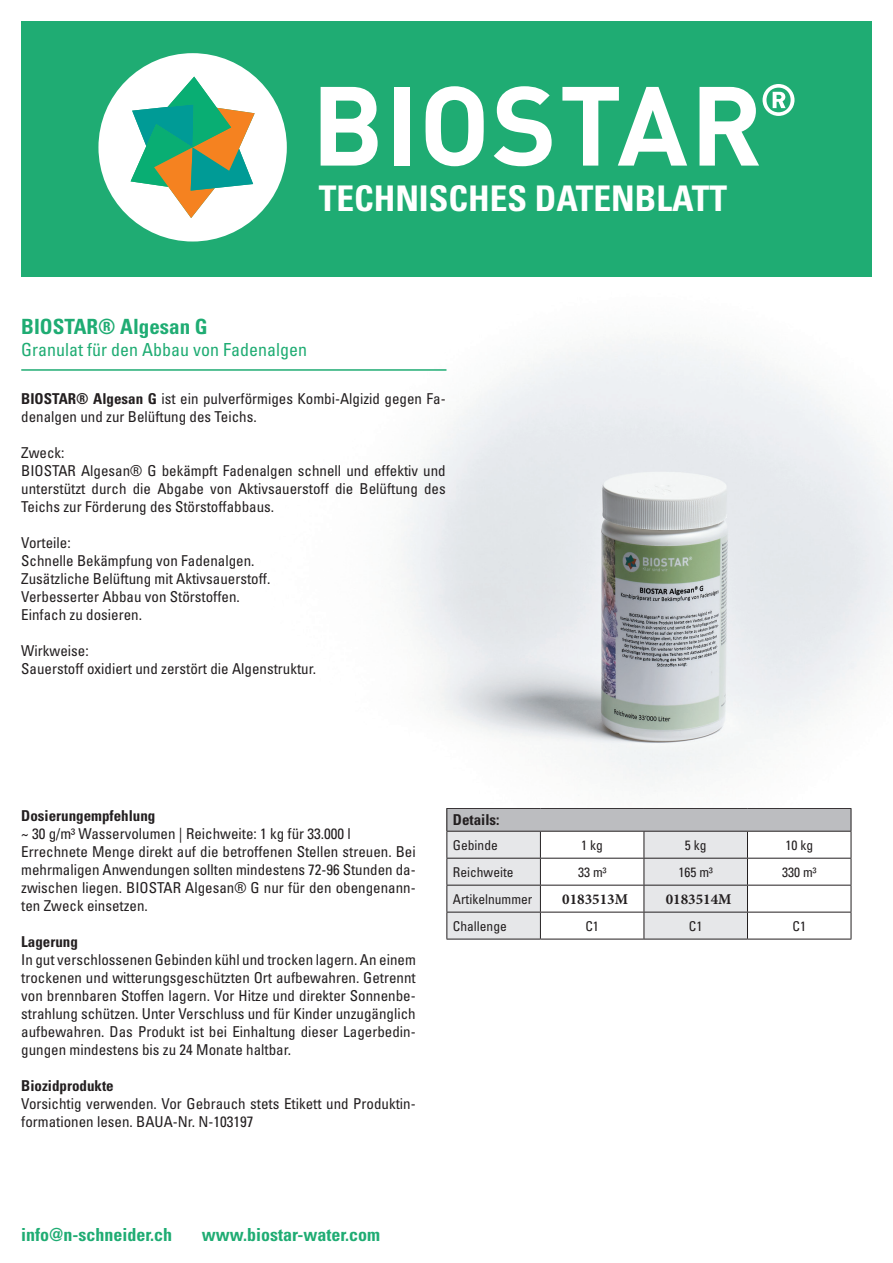
<style>
.page{position:relative;width:893px;height:1263px;background:#fff}
.page>*{position:absolute;margin:0;border:0;box-sizing:border-box;transform-origin:0 0}
.t1{font:700 condensed 35.4px "Univers LT Std";color:#fff}
.t2{font:700 condensed 21px "Univers LT Std";color:#1fac73}
.t3{font:700 condensed 18px "Univers LT Std";color:#1fac73}
.t4{font:condensed 18px "Univers LT Std";color:#1fac73}
.t5{font:condensed 15px/18px "Univers LT Std";color:#231f20}
.t6{font:condensed 15px/18px "Univers";color:#231f20}
.t7{font:700 condensed 15px "Univers LT Std";color:#231f20}
.t8{font:700 15px "Minion Pro";color:#231f20}
.t9{font:700 condensed 15px "Univers";color:#231f20}
.t10{font:condensed 13.5px "Univers LT Std";color:#231f20}
.s1{font-weight:700}
</style>
<div class="page">
<div style="left:447px;top:808px;width:404px;height:23px;background:#bcbdc0"></div>
<hr style="left:446px;top:808px;width:94px;height:1px;background:#231f20">
<hr style="left:540px;top:808px;width:104px;height:1px;background:#231f20">
<hr style="left:644px;top:808px;width:103px;height:1px;background:#231f20">
<hr style="left:747px;top:808px;width:104px;height:1px;background:#231f20">
<hr style="left:540px;top:831px;width:104px;height:1px;background:#231f20">
<hr style="left:540px;top:858px;width:104px;height:1px;background:#231f20">
<hr style="left:540px;top:885px;width:104px;height:1px;background:#231f20">
<hr style="left:540px;top:912px;width:104px;height:1px;background:#231f20">
<svg style="left:446px;top:809px;width:95px;height:130px"></svg>
<svg style="left:644px;top:809px;width:208px;height:130px"></svg>
<hr style="left:446px;top:939px;width:94px;height:1px;background:#231f20">
<hr style="left:540px;top:939px;width:104px;height:1px;background:#231f20">
<hr style="left:644px;top:939px;width:103px;height:1px;background:#231f20">
<hr style="left:747px;top:939px;width:104px;height:1px;background:#231f20">
<img style="left:401px;top:338px;width:492px;height:453px">
<hr style="left:21px;top:369px;width:425px;height:2px;background:#1fac73">
<div style="left:21px;top:21px;width:851px;height:255px;background:#1fac73"></div>
<svg style="left:98px;top:53px;width:189px;height:188px"></svg>
<svg style="left:321px;top:87px;width:57px;height:79px"></svg>
<div style="left:394px;top:87px;width:15px;height:79px;background:#fff"></div>
<svg style="left:425px;top:86px;width:59px;height:80px"></svg>
<svg style="left:494px;top:86px;width:58px;height:80px"></svg>
<svg style="left:562px;top:87px;width:125px;height:79px"></svg>
<svg style="left:699px;top:84px;width:95px;height:82px"></svg>
<h1 class="t1" style="left:319px;top:177px;width:410px">TECHNISCHES DATENBLATT</h1>
<h2 class="t2" style="left:21px;top:314px;width:188px">BIOSTAR® Algesan G</h2>
<p class="t4" style="left:21px;top:338px;width:287px">Granulat für den Abbau von Fadenalgen</p>
<p class="t5" style="left:21px;top:389px;width:426px"><span class="s1">BIOSTAR® Algesan G</span> ist ein pulverförmiges Kombi-Algizid gegen Fa&shy;denalgen und zur Belüftung des Teichs.</p>
<p class="t5" style="left:21px;top:443px;width:426px">Zweck:<br>BIOSTAR Algesan® G bekämpft Fadenalgen schnell und effektiv und unterstützt durch die Abgabe von Aktivsauerstoff die Belüftung des Teichs zur Förderung des Störstoffabbaus.</p>
<p class="t5" style="left:21px;top:533px;width:251px">Vorteile:<br>Schnelle Bekämpfung von Fadenalgen.<br>Zusätzliche Belüftung mit Aktivsauerstoff.<br>Verbesserter Abbau von Störstoffen.<br>Einfach zu dosieren.</p>
<p class="t5" style="left:21px;top:641px;width:296px">Wirkweise:<br>Sauerstoff oxidiert und zerstört die Algenstruktur.</p>
<p class="t7" style="left:21px;top:807px;width:136px">Dosierungempfehlung</p>
<p class="t5" style="left:21px;top:825px;width:396px">~ 30 g/m³ Wasservolumen | Reichweite: 1 kg für 33.000 l Errechnete Menge direkt auf die betroffenen Stellen streuen. Bei mehrmaligen Anwendungen sollten mindestens 72-96 Stunden da&shy;zwischen liegen. BIOSTAR Algesan® G nur für den obengenann&shy;ten Zweck einsetzen.</p>
<p class="t7" style="left:21px;top:933px;width:58px">Lagerung</p>
<p class="t5" style="left:21px;top:951px;width:396px;text-align:justify">In gut verschlossenen Gebinden kühl und trocken lagern. An einem trockenen und witterungsgeschützten Ort aufbewahren. Getrennt von brennbaren Stoffen lagern. Vor Hitze und direkter Sonnenbe&shy;strahlung schützen. Unter Verschluss und für Kinder unzugänglich aufbewahren. Das Produkt ist bei Einhaltung dieser Lagerbedin&shy;gungen mindestens bis zu 24 Monate haltbar.</p>
<p class="t9" style="left:21px;top:1077px;width:94px">Biozidprodukte</p>
<p class="t6" style="left:21px;top:1095px;width:396px">Vorsichtig verwenden. Vor Gebrauch stets Etikett und Produktin&shy;formationen lesen. BAUA-Nr. N-103197</p>
<p class="t7" style="left:453px;top:811px;width:48px">Details:</p>
<p class="t10" style="left:453px;top:836px;width:46px">Gebinde</p>
<p class="t10" style="left:581px;top:836px;width:23px">1 kg</p>
<p class="t10" style="left:685px;top:836px;width:23px">5 kg</p>
<p class="t10" style="left:785px;top:836px;width:29px">10 kg</p>
<p class="t10" style="left:453px;top:863px;width:62px">Reichweite</p>
<p class="t10" style="left:578px;top:863px;width:30px">33 m³</p>
<p class="t10" style="left:679px;top:863px;width:36px">165 m³</p>
<p class="t10" style="left:782px;top:863px;width:36px">330 m³</p>
<p class="t10" style="left:453px;top:890px;width:81px">Artikelnummer</p>
<p class="t8" style="left:562px;top:890px;width:67px">0183513M</p>
<p class="t8" style="left:666px;top:890px;width:67px">0183514M</p>
<p class="t10" style="left:453px;top:917px;width:55px">Challenge</p>
<p class="t10" style="left:585px;top:917px;width:15px">C1</p>
<p class="t10" style="left:689px;top:917px;width:15px">C1</p>
<p class="t10" style="left:792px;top:917px;width:15px">C1</p>
<p class="t3" style="left:21px;top:1223px;width:153px">info@n-schneider.ch</p>
<p class="t3" style="left:202px;top:1223px;width:180px">www.biostar-water.com</p>
</div>
